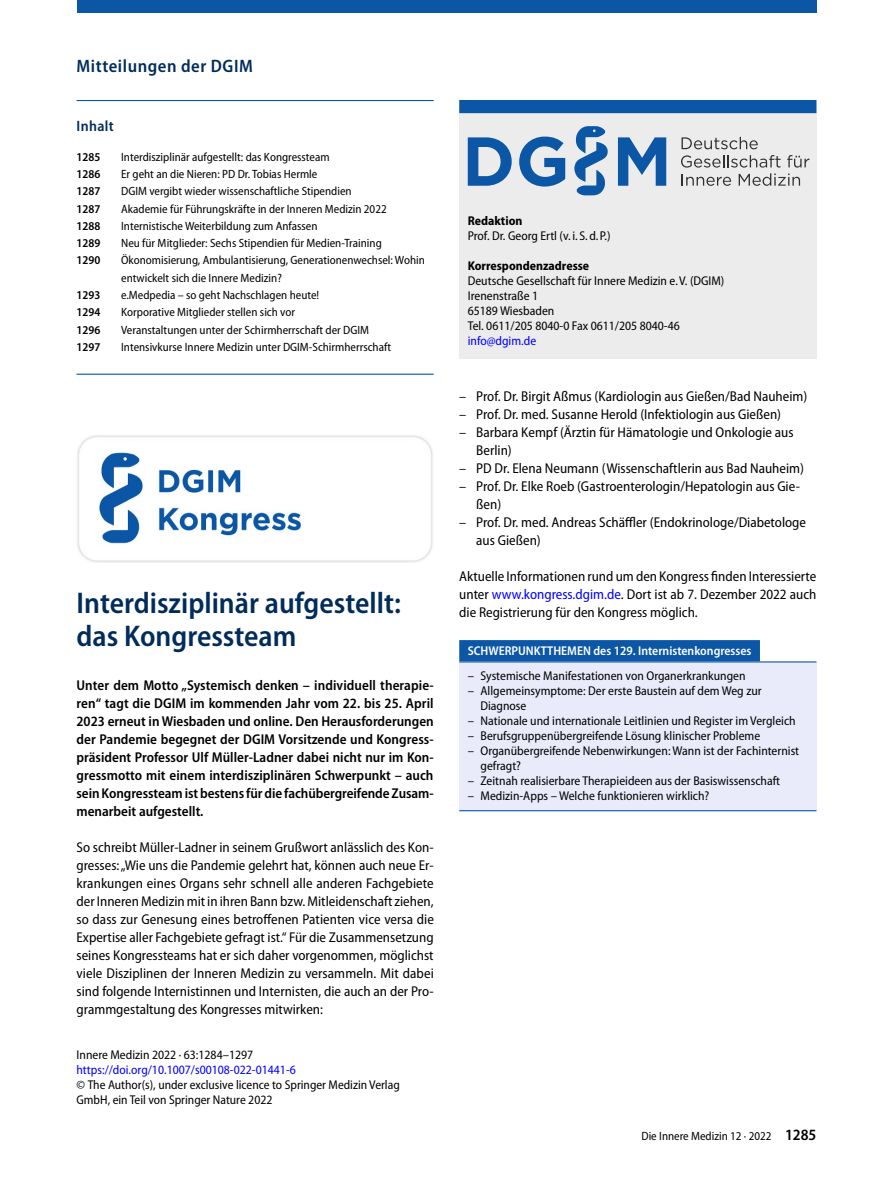
<style>
.page{position:relative;width:893px;height:1187px;background:#fff}
.page>*{position:absolute;margin:0;border:0;box-sizing:border-box;transform-origin:0 0}
.t1{font:600 semi-condensed 30px/33px "Myriad Pro";color:#002c5b}
.t2{font:600 semi-condensed 18px "Myriad Pro";letter-spacing:.03em;color:#002c5b}
.t3{font:600 semi-condensed 15px "Myriad Pro";letter-spacing:.025em;color:#002c5b}
.t4{font:semi-condensed 14.25px/18px "Myriad Pro";color:#000}
.t5{font:600 semi-condensed 14.25px/18px "Myriad Pro";letter-spacing:-.005em;color:#000;text-align:justify}
.t6{font:semi-condensed 12.75px/15px "Myriad Pro";color:#000}
.t7{font:semi-condensed 12.75px "Myriad Pro";color:#00f}
.t8{font:600 semi-condensed 12.75px "Myriad Pro";color:#fff}
.t9{font:700 semi-condensed 12.75px "Myriad Pro";color:#000}
.t10{font:semi-condensed 12px/17.2px "Myriad Pro";color:#000}
.t11{font:600 semi-condensed 12px "Myriad Pro";color:#000}
.s1{font-weight:600}
.s2{color:#00f}
.s3{font-weight:600;font-size:15.75px}
</style>
<div class="page">
<div style="left:77px;top:0;width:739px;height:13px;background:#0b56a5"></div>
<img style="left:77px;top:435px;width:356px;height:127px">
<div style="left:459px;top:662px;width:357px;height:148px;background:#e9ebfa"></div>
<hr style="left:459px;top:661px;width:357px;height:1px;background:#0b56a5">
<hr style="left:459px;top:810px;width:357px;height:1px;background:#0b56a5">
<div style="left:459px;top:640px;width:301px;height:21px;background:#0b56a5"></div>
<hr style="left:77px;top:100px;width:357px;height:1px;background:#0b56a5">
<hr style="left:77px;top:373px;width:357px;height:2px;background:#0b56a5">
<div style="left:459px;top:100px;width:357px;height:258px;background:#ececec"></div>
<div style="left:459px;top:100px;width:357px;height:13px;background:#0b56a5"></div>
<svg style="left:574px;top:126px;width:34px;height:69px"></svg>
<svg style="left:468px;top:137px;width:44px;height:49px"></svg>
<svg style="left:519px;top:137px;width:46px;height:49px"></svg>
<svg style="left:618px;top:137px;width:48px;height:49px"></svg>
<svg style="left:681px;top:137px;width:77px;height:12px"></svg>
<svg style="left:681px;top:155px;width:128px;height:31px"></svg>
<p class="t2" style="left:77px;top:56px;width:178px">Mitteilungen der DGIM</p>
<p class="t3" style="left:77px;top:118px;width:39px">Inhalt</p>
<p class="t11" style="left:77px;top:150px;width:25px">1285</p>
<p class="t10" style="left:121px;top:148px;width:210px">Interdisziplinär aufgestellt: das Kongressteam</p>
<p class="t11" style="left:77px;top:167px;width:25px">1286</p>
<p class="t10" style="left:77px;top:166px;width:277px;text-indent:45px">Er geht an die Nieren: PD Dr. Tobias Hermle<br><span class="s1">1287</span> -DGIM vergibt wieder wissenschaftliche Stipendien<br><span class="s1">1287</span></p>
<p class="t10" style="left:121px;top:200px;width:267px">Akademie für Führungskräfte in der Inneren Medizin 2022</p>
<p class="t11" style="left:77px;top:219px;width:25px">1288</p>
<p class="t10" style="left:121px;top:217px;width:198px">Internistische Weiterbildung zum Anfassen</p>
<p class="t11" style="left:77px;top:236px;width:25px">1289</p>
<p class="t10" style="left:121px;top:235px;width:262px">Neu für Mitglieder: Sechs Stipendien für Medien-Training</p>
<p class="t11" style="left:77px;top:254px;width:25px">1290</p>
<p class="t10" style="left:121px;top:252px;width:305px">Ökonomisierung, Ambulantisierung, Generationenwechsel: Wohin entwickelt sich die Innere Medizin?</p>
<p class="t11" style="left:77px;top:288px;width:25px">1293</p>
<p class="t10" style="left:121px;top:286px;width:200px">e.Medpedia – so geht Nachschlagen heute!</p>
<p class="t11" style="left:77px;top:305px;width:25px">1294</p>
<p class="t10" style="left:121px;top:304px;width:175px">Korporative Mitglieder stellen sich vor</p>
<p class="t11" style="left:77px;top:323px;width:25px">1296</p>
<p class="t10" style="left:121px;top:321px;width:249px">Veranstaltungen unter der Schirmherrschaft der DGIM</p>
<p class="t11" style="left:77px;top:340px;width:25px">1297</p>
<p class="t10" style="left:121px;top:338px;width:271px">Intensivkurse Innere Medizin unter DGIM-Schirmherrschaft</p>
<h1 class="t1" style="left:77px;top:587px;width:326px">Interdisziplinär aufgestellt: das Kongressteam</h1>
<p class="t5" style="left:77px;top:676px;width:359px">Unter dem Motto „Systemisch denken – individuell therapie&shy;ren“ tagt die DGIM im kommenden Jahr vom 22. bis 25. April 2023 erneut in Wiesbaden und online. Den Herausforderungen der Pandemie begegnet der DGIM Vorsitzende und Kongress&shy;präsident Professor Ulf Müller-Ladner dabei nicht nur im Kon&shy;gressmotto mit einem interdisziplinären Schwerpunkt – auch sein Kongressteam ist bestens für die fachübergreifende Zusam&shy;menarbeit aufgestellt.</p>
<p class="t4" style="left:77px;top:838px;width:359px;text-align:justify">So schreibt Müller-Ladner in seinem Grußwort anlässlich des Kon&shy;gresses: „Wie uns die Pandemie gelehrt hat, können auch neue Er&shy;krankungen eines Organs sehr schnell alle anderen Fachgebiete der Inneren Medizin mit in ihren Bann bzw. Mitleidenschaft ziehen, so dass zur Genesung eines betroffenen Patienten vice versa die Expertise aller Fachgebiete gefragt ist.“ Für die Zusammensetzung seines Kongressteams hat er sich daher vorgenommen, möglichst viele Disziplinen der Inneren Medizin zu versammeln. Mit dabei sind folgende Internistinnen und Internisten, die auch an der Pro&shy;grammgestaltung des Kongresses mitwirken:</p>
<p class="t6" style="left:77px;top:1047px;width:178px">Innere Medizin 2022 · 63:1284–1297</p>
<p class="t7" style="left:77px;top:1062px;width:221px">https://doi.org/10.1007/s00108-022-01441-6</p>
<p class="t6" style="left:77px;top:1077px;width:325px">© The Author(s), under exclusive licence to Springer Medizin Verlag<br>GmbH, ein Teil von Springer Nature 2022</p>
<p class="t9" style="left:468px;top:214px;width:56px">Redaktion</p>
<p class="t6" style="left:468px;top:229px;width:144px">Prof. Dr. Georg Ertl (v. i. S.d. P.)</p>
<p class="t9" style="left:468px;top:259px;width:123px">Korrespondenzadresse</p>
<p class="t6" style="left:468px;top:274px;width:258px">Deutsche Gesellschaft für Innere Medizin e.V. (DGIM)<br>Irenenstraße 1<br>65189 Wiesbaden<br>Tel. 0611/205 8040-0 Fax 0611/205 8040-46</p>
<p class="t7" style="left:468px;top:334px;width:70px">info@dgim.de</p>
<p class="t4" style="left:459px;top:388px;width:350px">– Prof. Dr. Birgit Aßmus (Kardiologin aus Gießen/Bad Nauheim)</p>
<p class="t4" style="left:459px;top:406px;width:323px">– Prof. Dr. med. Susanne Herold (Infektiologin aus Gießen)</p>
<p class="t4" style="left:476px;top:424px;width:319px;text-indent:-17px">– Barbara Kempf (Ärztin für Hämatologie und Onkologie aus<br>Berlin)</p>
<p class="t4" style="left:459px;top:460px;width:346px">– PD Dr. Elena Neumann (Wissenschaftlerin aus Bad Nauheim)</p>
<p class="t4" style="left:476px;top:478px;width:325px;text-indent:-17px">– Prof. Dr. Elke Roeb (Gastroenterologin/Hepatologin aus Gie&shy;ßen)</p>
<p class="t4" style="left:476px;top:514px;width:331px;text-indent:-17px">– Prof. Dr. med. Andreas Schäffler (Endokrinologe/Diabetologe aus Gießen)</p>
<p class="t4" style="left:459px;top:568px;width:359px;text-align:justify">Aktuelle Informationen rund um den Kongress finden Interessierte unter <span class="s2">www.kongress.dgim.de</span>. Dort ist ab 7. Dezember 2022 auch die Registrierung für den Kongress möglich.</p>
<p class="t8" style="left:468px;top:644px;width:285px">SCHWERPUNKTTHEMEN des 129. Internistenkongresses</p>
<p class="t6" style="left:468px;top:668px;width:279px">– Systemische Manifestationen von Organerkrankungen</p>
<p class="t6" style="left:480px;top:683px;width:283px;text-indent:-13px">– Allgemeinsymptome: Der erste Baustein auf dem Weg zur<br>Diagnose</p>
<p class="t6" style="left:468px;top:713px;width:329px">– Nationale und internationale Leitlinien und Register im Vergleich</p>
<p class="t6" style="left:468px;top:728px;width:294px">– Berufsgruppenübergreifende Lösung klinischer Probleme</p>
<p class="t6" style="left:480px;top:743px;width:320px;text-indent:-13px">– Organübergreifende Nebenwirkungen: Wann ist der Fachinternist gefragt?</p>
<p class="t6" style="left:468px;top:773px;width:314px">– Zeitnah realisierbare Therapieideen aus der Basiswissenschaft</p>
<p class="t6" style="left:468px;top:788px;width:243px">– Medizin-Apps – Welche funktionieren wirklich?</p>
<p class="t10" style="left:641px;top:1127px;width:176px">Die Innere Medizin 12 · 2022 <span class="s3">1285</span></p>
</div>
